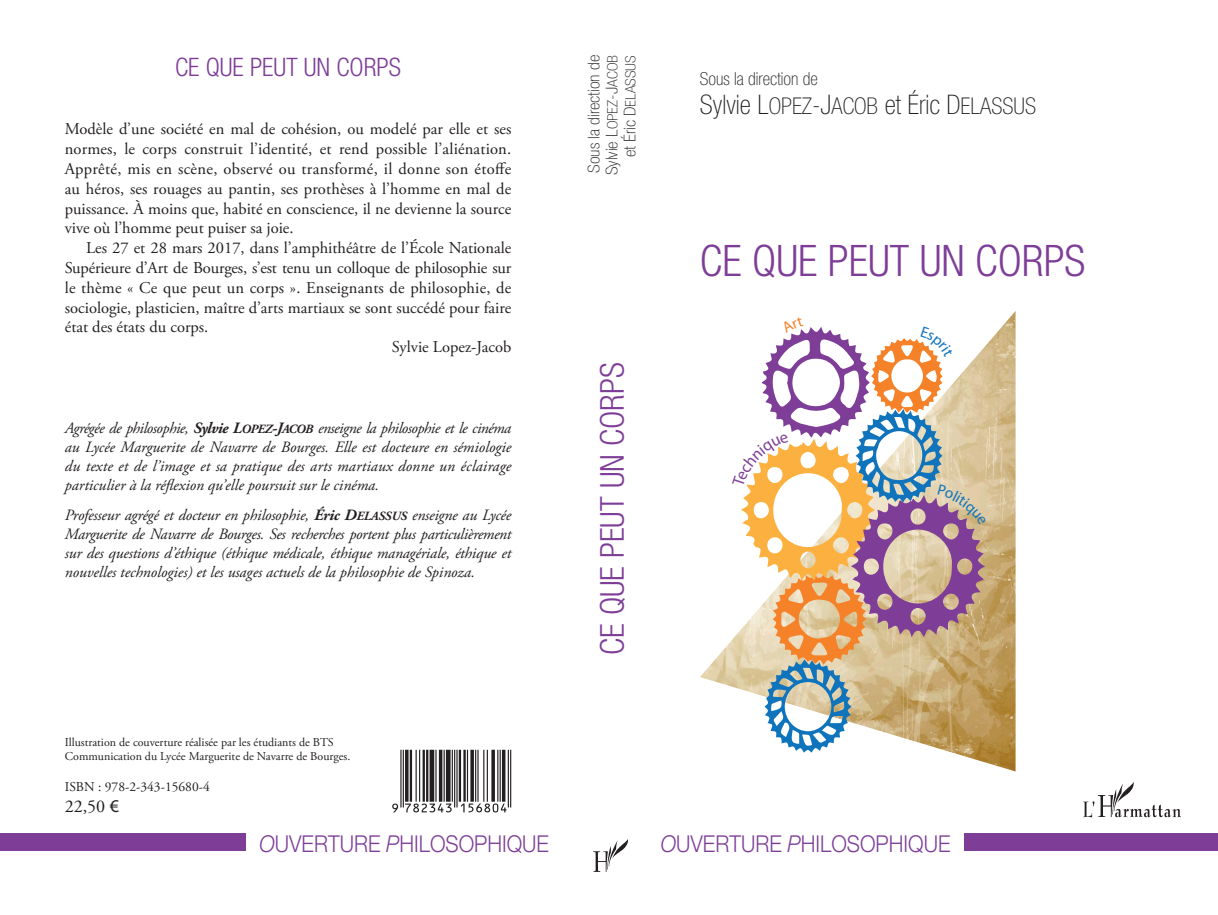
<style>
.page{position:relative;width:1218px;height:915px;background:#fff}
.page>*{position:absolute;margin:0;border:0;box-sizing:border-box;transform-origin:0 0}
.t1{font:300 condensed 43.5px "Helvetica Neue";color:#7e3e98}
.t2{font:300 condensed 33px "Helvetica Neue";color:#7e3e98}
.t3{font:100 condensed 27px "Helvetica Neue";color:#231f20}
.t4{font:300 condensed 25.5px "Helvetica Neue";color:#7e3e98}
.t5{font:300 23.25px "Helvetica Neue";color:#7e3e98;scale:.9 1}
.t6{font:100 condensed 18px "Helvetica Neue";color:#231f20}
.t7{font:18px "Adobe Garamond Pro";color:#231f20}
.t8{font:16.5px/19.8px "Adobe Garamond Pro";color:#231f20;text-align:justify}
.t9{font:100 condensed 16.2px/18px "Helvetica Neue";color:#231f20;text-align:right;scale:1.11 1}
.t10{font:italic 15.75px/18.9px "Adobe Garamond Pro";color:#231f20;text-align:justify}
.t11{font:13.5px "Adobe Garamond Pro";color:#231f20}
.t12{font:12px/14.4px "Adobe Garamond Pro";color:#231f20}
.s1{font-weight:700}
.s2{font-weight:700;font-size:12.6px}
.s3{font-family:"Myriad Pro"}
.s4{font-style:italic}
.s5{font-size:14.1px}
.s6{font-size:23.1px}
</style>
<div class="page">
<div style="left:0;top:833px;width:246px;height:17px;background:#7e3e98"></div>
<div style="left:964px;top:833px;width:254px;height:17px;background:#7e3e98"></div>
<img style="left:593px;top:840px;width:34px;height:31px">
<img style="left:1083px;top:782px;width:98px;height:35px">
<svg style="left:392px;top:750px;width:119px;height:62px"></svg>
<img style="left:700px;top:311px;width:316px;height:461px">
<svg style="left:732px;top:317px;width:254px;height:436px"></svg>
<p class="t4" style="left:175px;top:53px;width:228px">CE QUE PEUT UN CORPS</p>
<p class="t8" style="left:65px;top:120px;width:448px">Modèle d’une société en mal de cohésion, ou modelé par elle et ses normes, le corps construit l’identité, et rend possible l’aliénation.<br>Apprêté, mis en scène, observé ou transformé, il donne son étoffe au héros, ses rouages au pantin, ses prothèses à l’homme en mal de puissance. À moins que, habité en conscience, il ne devienne la source vive où l’homme peut puiser sa joie.</p>
<p class="t8" style="left:65px;top:239px;width:448px;text-indent:21px">Les 27 et 28 mars 2017, dans l’amphithéâtre de l’École Nationale Supérieure d’Art de Bourges, s’est tenu un colloque de philosophie sur le thème « Ce que peut un corps ». Enseignants de philosophie, de sociologie, plasticien, maître d’arts martiaux se sont succédé pour faire état des états du corps.</p>
<p class="t8" style="left:392px;top:338px;width:121px">Sylvie Lopez-Jacob</p>
<p class="t10" style="left:65px;top:419px;width:448px">Agrégée de philosophie, <span class="s1">Sylvie L</span><span class="s2">OPEZ</span><span class="s1">-J</span><span class="s2">ACOB</span> enseigne la philosophie et le cinéma au Lycée Marguerite de Navarre de Bourges. Elle est docteure en sémiologie du texte et de l’image et sa pratique des arts martiaux donne un éclairage particulier à la réflexion qu’elle poursuit sur le cinéma.</p>
<p class="t10" style="left:65px;top:506px;width:448px">Professeur agrégé et docteur en philosophie, <span class="s1">Éric D</span><span class="s2">ELASSUS</span> enseigne au Lycée Marguerite de Navarre de Bourges. Ses recherches portent plus particulièrement sur des questions d’éthique (éthique médicale, éthique managériale, éthique et nouvelles technologies) et les usages actuels de la philosophie de Spinoza.</p>
<p class="t12" style="left:65px;top:735px;width:287px">Illustration de couverture réalisée par les étudiants de BTS<br>Communication du Lycée Marguerite de Navarre de Bourges.</p>
<p class="t11" style="left:65px;top:778px;width:147px">ISBN : 978-2-343-15680-4</p>
<p class="t7" style="left:65px;top:796px;width:56px">22,50 <span class="s3">€</span></p>
<p class="t5" style="left:259px;top:829px;width:323px"><span class="s4">O</span>UVERTURE <span class="s4">P</span>HILOSOPHIQUE</p>
<p class="t9" style="left:585px;top:175px;width:110px;rotate:-90deg">Sous la direction de<br>Sylvie L<span class="s5">OPEZ</span>-J<span class="s5">ACOB </span>et Éric D<span class="s5">ELASSUS</span></p>
<p class="t2" style="left:593px;top:655px;width:294px;rotate:-90deg">CE QUE PEUT UN CORPS</p>
<p class="t6" style="left:700px;top:69px;width:119px">Sous la direction de</p>
<p class="t3" style="left:700px;top:89px;width:338px">Sylvie L<span class="s6">OPEZ</span>-J<span class="s6">ACOB</span> et Éric D<span class="s6">ELASSUS</span></p>
<p class="t1" style="left:700px;top:236px;width:387px">CE QUE PEUT UN CORPS</p>
<p class="t5" style="left:661px;top:829px;width:323px"><span class="s4">O</span>UVERTURE <span class="s4">P</span>HILOSOPHIQUE</p>
</div>
